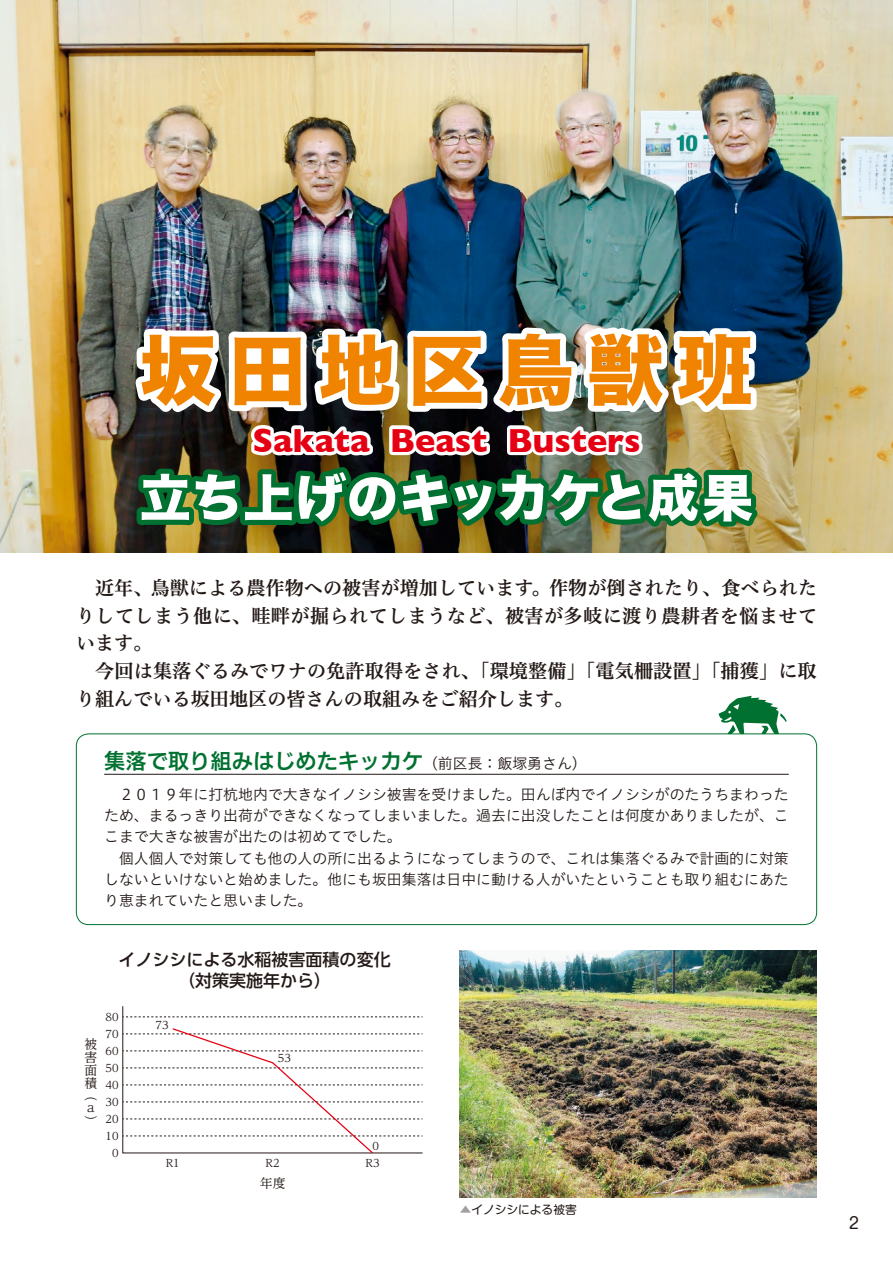
<style>
.page{position:relative;width:893px;height:1263px;background:#fff}
.page>*{position:absolute;margin:0;border:0;box-sizing:border-box;transform-origin:0 0}
.t1{font:76.5px "Hira Kaku Std N W8";letter-spacing:.17em;color:#f08300}
.t2{font:51px "Hira Kaku Std N W8";letter-spacing:.01em;color:#fff}
.t3{font:700 34.05px "Gill Sans";color:#e60013}
.t4{font:21.3px "Hiragino UD Sans F Std W6";color:#007130}
.t5{font:19.2px/27.6px "Hiragino UD Serif Std W6";letter-spacing:.005em;color:#231916}
.t6{font:500 16.95px/21.3px "UD Shin Go Pro";color:#231916;text-align:center}
.t7{font:15.9px "Shin M Go Pro";color:#231916}
.t8{font:14.85px/21.3px "Hiragino UD Sans Std W3";color:#231916}
.t9{font:12.75px/12.8px "UD Reimin Pro";color:#231916;text-align:justify}
.t10{font:11.7px "Shin M Go Pro";color:#231916}
.t11{font:10.65px/17px "UD Reimin Pro";color:#231916;text-align:right}
.s1{font-family:"Hiragino UD Sans Std W3";font-size:14.85px;color:#231916}
.s2{color:#a0a0a1}
</style>
<div class="page">
<svg style="left:122px;top:1006px;width:301px;height:148px"></svg>
<img style="left:460px;top:951px;width:357px;height:246px">
<img style="left:0;top:0;width:893px;height:553px">
<div style="left:76px;top:733px;width:741px;height:192px;border:1px solid #007130;border-radius:12px"></div>
<svg style="left:718px;top:696px;width:69px;height:38px"></svg>
<hr style="left:104px;top:774px;width:685px;height:1px;background:#231916">
<img style="left:127px;top:298px;width:642px;height:255px">
<h1 class="t1" style="left:140px;top:328px;width:615px">坂田地区鳥獣班</h1>
<h3 class="t3" style="left:252px;top:413px;width:390px">Sakata Beast Busters</h3>
<h2 class="t2" style="left:140px;top:469px;width:615px">立ち上げのキッカケと成果</h2>
<p class="t5" style="left:76px;top:573px;width:743px">　近年、鳥獣による農作物への被害が増加しています。作物が倒されたり、食べられたりしてしまう他に、畦畔が掘られてしまうなど、被害が多岐に渡り農耕者を悩ませています。<br>　今回は集落ぐるみでワナの免許取得をされ、「環境整備」「電気柵設置」「捕獲」に取り組んでいる坂田地区の皆さんの取組みをご紹介します。</p>
<h3 class="t4" style="left:104px;top:745px;width:484px">集落で取り組みはじめたキッカケ<span class="s1">（前区長：飯塚勇さん）</span></h3>
<p class="t8" style="left:104px;top:783px;width:686px">　２０１９年に打杭地内で大きなイノシシ被害を受けました。田んぼ内でイノシシがのたうちまわったため、まるっきり出荷ができなくなってしまいました。過去に出没したことは何度かありましたが、ここまで大きな被害が出たのは初めてでした。<br>　個人個人で対策しても他の人の所に出るようになってしまうので、これは集落ぐるみで計画的に対策しないといけないと始めました。他にも坂田集落は日中に動ける人がいたということも取り組むにあたり恵まれていたと思いました。</p>
<p class="t6" style="left:119px;top:948px;width:274px">イノシシによる水稲被害面積の変化（対策実施年から）</p>
<p class="t9" style="left:85px;top:1038px;width:14px">被害面積（</p>
<p class="t9" style="left:85px;top:1099px;width:14px;line-height:14.1px">ａ）</p>
<p class="t11" style="left:106px;top:1008px;width:15px">80<br>70<br>60<br>50<br>40<br>30<br>20<br>10<br>0</p>
<p class="t11" style="left:156px;top:1016px;width:15px">73</p>
<p class="t11" style="left:278px;top:1049px;width:15px">53</p>
<p class="t11" style="left:373px;top:1137px;width:8px">0</p>
<p class="t11" style="left:166px;top:1154px;width:16px">R1</p>
<p class="t11" style="left:266px;top:1154px;width:16px">R2</p>
<p class="t11" style="left:366px;top:1154px;width:16px">R3</p>
<p class="t9" style="left:260px;top:1176px;width:27px">年度</p>
<p class="t10" style="left:460px;top:1200px;width:118px"><span class="s2">▲</span>イノシシによる被害</p>
<p class="t7" style="left:849px;top:1210px;width:11px">2</p>
</div>
